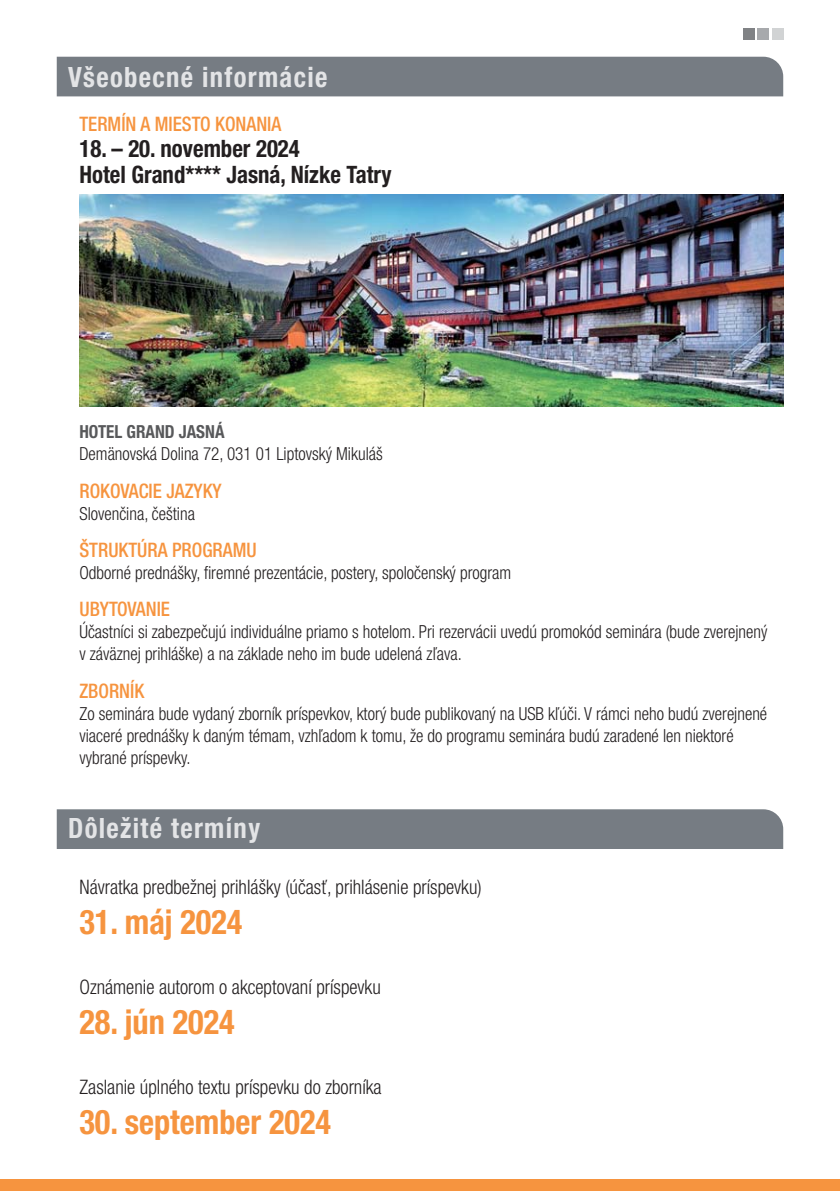
<style>
.page{position:relative;width:840px;height:1191px;background:#fff}
.page>*{position:absolute;margin:0;border:0;box-sizing:border-box;transform-origin:0 0}
.t1{font:700 condensed 34px "Helvetica Neue LT Pro";color:#f6943f;scale:.95 1}
.t2{font:700 condensed 28px "Helvetica Neue LT Pro";letter-spacing:.05em;color:#e3e4e6;scale:.95 1}
.t3{font:700 condensed 24px/26px "Helvetica Neue LT Pro";color:#231f20;scale:.95 1}
.t4{font:300 condensed 20px "Helvetica Neue LT Pro";color:#231f20;scale:.95 1}
.t5{font:500 condensed 20px "Helvetica Neue LT Pro";color:#f6943f;scale:.95 1}
.t6{font:300 condensed 18px/22px "Helvetica Neue LT Pro";color:#231f20;scale:.95 1}
.t7{font:700 condensed 18px "Helvetica Neue LT Pro";color:#58595b;scale:.95 1}
</style>
<div class="page">
<div style="left:0;top:1179px;width:839px;height:12px;background:#f6943f"></div>
<div style="left:57px;top:57px;width:725px;height:39px;background:#767c83"></div>
<div style="left:57px;top:809px;width:725px;height:40px;background:#767c83"></div>
<img style="left:79px;top:195px;width:703px;height:211px">
<div style="left:743px;top:28px;width:11px;height:12px;background:#808285"></div>
<div style="left:757px;top:28px;width:11px;height:12px;background:#a7a9ac"></div>
<div style="left:771px;top:28px;width:11px;height:12px;background:#d1d3d4"></div>
<h2 class="t2" style="left:68px;top:67px;width:274px">Všeobecné informácie</h2>
<p class="t5" style="left:79px;top:117px;width:214px">TERMÍN A MIESTO KONANIA</p>
<h3 class="t3" style="left:79px;top:139px;width:330px">18. – 20. november 2024<br>Hotel Grand**** Jasná, Nízke Tatry</h3>
<p class="t7" style="left:79px;top:425px;width:154px">HOTEL GRAND JASNÁ</p>
<p class="t6" style="left:79px;top:445px;width:320px">Demänovská Dolina 72, 031 01 Liptovský Mikuláš</p>
<p class="t5" style="left:79px;top:483px;width:151px">ROKOVACIE JAZYKY</p>
<p class="t6" style="left:79px;top:504px;width:123px">Slovenčina, čeština</p>
<p class="t5" style="left:79px;top:542px;width:188px">ŠTRUKTÚRA PROGRAMU</p>
<p class="t6" style="left:79px;top:564px;width:455px">Odborné prednášky, firemné prezentácie, postery, spoločenský program</p>
<p class="t5" style="left:79px;top:602px;width:97px">UBYTOVANIE</p>
<p class="t6" style="left:79px;top:623px;width:725px">Účastníci si zabezpečujú individuálne priamo s hotelom. Pri rezervácii uvedú promokód seminára (bude zverejnený v záväznej prihláške) a na základe neho im bude udelená zľava.</p>
<p class="t5" style="left:79px;top:683px;width:70px">ZBORNÍK</p>
<p class="t6" style="left:79px;top:704px;width:725px">Zo seminára bude vydaný zborník príspevkov, ktorý bude publikovaný na USB kľúči. V rámci neho budú zverejnené viaceré prednášky k daným témam, vzhľadom k tomu, že do programu seminára budú zaradené len niektoré vybrané príspevky.</p>
<h2 class="t2" style="left:68px;top:818px;width:204px">Dôležité termíny</h2>
<p class="t4" style="left:79px;top:880px;width:424px">Návratka predbežnej prihlášky (účasť, prihlásenie príspevku)</p>
<h1 class="t1" style="left:79px;top:910px;width:173px">31. máj 2024</h1>
<p class="t4" style="left:79px;top:980px;width:318px">Oznámenie autorom o akceptovaní príspevku</p>
<h1 class="t1" style="left:79px;top:1010px;width:165px">28. jún 2024</h1>
<p class="t4" style="left:79px;top:1080px;width:319px">Zaslanie úplného textu príspevku do zborníka</p>
<h1 class="t1" style="left:79px;top:1110px;width:266px">30. september 2024</h1>
</div>
